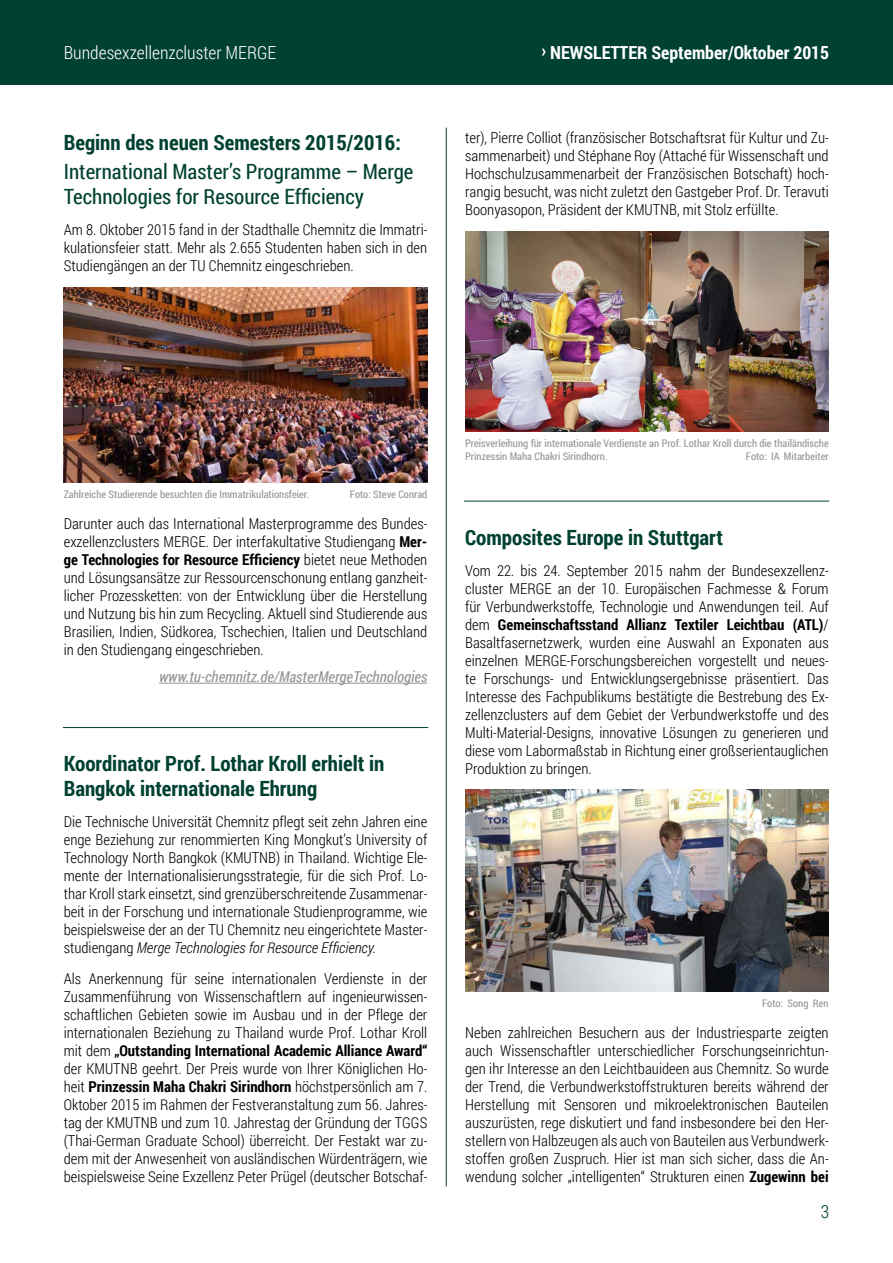
<style>
.page{position:relative;width:893px;height:1263px;background:#fff}
.page>*{position:absolute;margin:0;border:0;box-sizing:border-box;transform-origin:0 0}
.t1{font:700 21px/25.2px "Roboto Condensed";color:#004131}
.t2{font:21px/25.2px "Roboto Condensed";color:#004131}
.t3{font:700 18px "Roboto Condensed";color:#fff}
.t4{font:300 18px "Roboto Condensed";color:#fff}
.t5{font:300 18px "Roboto Condensed";color:#004131}
.t6{font:300 15px/18px "Roboto Condensed";color:#000;text-align:justify}
.t7{font:italic 15px "Roboto Condensed";color:#939598}
.t8{font:10.5px/12.6px "Roboto Condensed";color:#939598}
.s1{font-weight:700}
.s2{font-style:italic}
</style>
<div class="page">
<div style="left:0;top:0;width:893px;height:85px;background:#004131"></div>
<hr style="left:159px;top:683px;width:268px;height:1px;background:#939598">
<img style="left:64px;top:287px;width:363px;height:196px">
<hr style="left:446px;top:128px;width:1px;height:1058px;background:#004131">
<img style="left:465px;top:231px;width:364px;height:200px">
<img style="left:465px;top:790px;width:364px;height:202px">
<hr style="left:464px;top:501px;width:365px;height:1px;background:#004131">
<hr style="left:63px;top:727px;width:365px;height:1px;background:#004131">
<p class="t4" style="left:64px;top:40px;width:214px">Bundesexzellenzcluster MERGE</p>
<p class="t3" style="left:541px;top:40px;width:289px">› NEWSLETTER September/Oktober 2015</p>
<h1 class="t1" style="left:64px;top:129px;width:339px">Beginn des neuen Semesters 2015/2016:</h1>
<h1 class="t2" style="left:64px;top:158px;width:351px">International Master’s Programme – Merge<br>Technologies for Resource Efficiency</h1>
<p class="t6" style="left:64px;top:220px;width:365px">Am 8. Oktober 2015 fand in der Stadthalle Chemnitz die Immatri&shy;kulationsfeier statt. Mehr als 2.655 Studenten haben sich in den Studiengängen an der TU Chemnitz eingeschrieben.</p>
<p class="t6" style="left:465px;top:128px;width:365px">ter), Pierre Colliot (französischer Botschaftsrat für Kultur und Zu&shy;sammenarbeit) und Stéphane Roy (Attaché für Wissenschaft und Hochschulzusammenarbeit der Französischen Botschaft) hoch&shy;rangig besucht, was nicht zuletzt den Gastgeber Prof. Dr. Teravuti Boonyasopon, Präsident der KMUTNB, mit Stolz erfüllte.</p>
<p class="t8" style="left:64px;top:488px;width:247px">Zahlreiche Studierende besuchten die Immatrikulationsfeier.</p>
<p class="t8" style="left:350px;top:488px;width:79px">Foto: Steve Conrad</p>
<p class="t6" style="left:64px;top:514px;width:365px">Darunter auch das International Masterprogramme des Bundes&shy;exzellenzclusters MERGE. Der interfakultative Studiengang <span class="s1">Mer&shy;ge Technologies for Resource Efficiency</span> bietet neue Methoden und Lösungsansätze zur Ressourcenschonung entlang ganzheit&shy;licher Prozessketten: von der Entwicklung über die Herstellung und Nutzung bis hin zum Recycling. Aktuell sind Studierende aus Brasilien, Indien, Südkorea, Tschechien, Italien und Deutschland in den Studiengang eingeschrieben.</p>
<p class="t7" style="left:159px;top:666px;width:270px">www.tu-chemnitz.de/MasterMergeTechnologies</p>
<h1 class="t1" style="left:64px;top:750px;width:322px">Koordinator Prof. Lothar Kroll erhielt in<br>Bangkok internationale Ehrung</h1>
<p class="t6" style="left:64px;top:812px;width:365px">Die Technische Universität Chemnitz pflegt seit zehn Jahren eine enge Beziehung zur renommierten King Mongkut’s University of Technology North Bangkok (KMUTNB) in Thailand. Wichtige Ele&shy;mente der Internationalisierungsstrategie, für die sich Prof. Lo&shy;thar Kroll stark einsetzt, sind grenzüberschreitende Zusammenar&shy;beit in der Forschung und internationale Studienprogramme, wie beispielsweise der an der TU Chemnitz neu eingerichtete Master&shy;studiengang <span class="s2">Merge Technologies for Resource Efficiency.</span></p>
<p class="t6" style="left:64px;top:969px;width:365px">Als Anerkennung für seine internationalen Verdienste in der Zusammenführung von Wissenschaftlern auf ingenieurwissen&shy;schaftlichen Gebieten sowie im Ausbau und in der Pflege der internationalen Beziehung zu Thailand wurde Prof. Lothar Kroll mit dem <span class="s1">„Outstanding International Academic Alliance Award“ </span>der KMUTNB geehrt. Der Preis wurde von Ihrer Königlichen Ho&shy;heit <span class="s1">Prinzessin Maha Chakri Sirindhorn</span> höchstpersönlich am 7.<br>Oktober 2015 im Rahmen der Festveranstaltung zum 56. Jahres&shy;tag der KMUTNB und zum 10. Jahrestag der Gründung der TGGS (Thai-German Graduate School) überreicht. Der Festakt war zu&shy;dem mit der Anwesenheit von ausländischen Würdenträgern, wie beispielsweise Seine Exzellenz Peter Prügel (deutscher Botschaf-</p>
<p class="t8" style="left:465px;top:437px;width:365px">Preisverleihung für internationale Verdienste an Prof. Lothar Kroll durch die thailändische<br>Prinzessin Maha Chakri Sirindhorn.</p>
<p class="t8" style="left:746px;top:449px;width:84px">Foto: IA Mitarbeiter</p>
<h1 class="t1" style="left:465px;top:524px;width:259px">Composites Europe in Stuttgart</h1>
<p class="t6" style="left:465px;top:561px;width:365px">Vom 22. bis 24. September 2015 nahm der Bundesexzellenz&shy;cluster MERGE an der 10. Europäischen Fachmesse &amp; Forum für Verbundwerkstoffe, Technologie und Anwendungen teil. Auf dem <span class="s1">Gemeinschaftsstand Allianz Textiler Leichtbau (ATL)</span>/ Basaltfasernetzwerk, wurden eine Auswahl an Exponaten aus einzelnen MERGE-Forschungsbereichen vorgestellt und neues&shy;te Forschungs- und Entwicklungsergebnisse präsentiert. Das Interesse des Fachpublikums bestätigte die Bestrebung des Ex&shy;zellenzclusters auf dem Gebiet der Verbundwerkstoffe und des Multi-Material-Designs, innovative Lösungen zu generieren und diese vom Labormaßstab in Richtung einer großserientauglichen Produktion zu bringen.</p>
<p class="t8" style="left:762px;top:997px;width:68px">Foto: Song Ren</p>
<p class="t6" style="left:465px;top:1023px;width:365px">Neben zahlreichen Besuchern aus der Industriesparte zeigten auch Wissenschaftler unterschiedlicher Forschungseinrichtun&shy;gen ihr Interesse an den Leichtbauideen aus Chemnitz. So wurde der Trend, die Verbundwerkstoffstrukturen bereits während der Herstellung mit Sensoren und mikroelektronischen Bauteilen auszurüsten, rege diskutiert und fand insbesondere bei den Her&shy;stellern von Halbzeugen als auch von Bauteilen aus Verbundwerk&shy;stoffen großen Zuspruch. Hier ist man sich sicher, dass die An&shy;wendung solcher „intelligenten“ Strukturen einen <span class="s1">Zugewinn bei</span></p>
<p class="t5" style="left:821px;top:1199px;width:10px">3</p>
</div>
